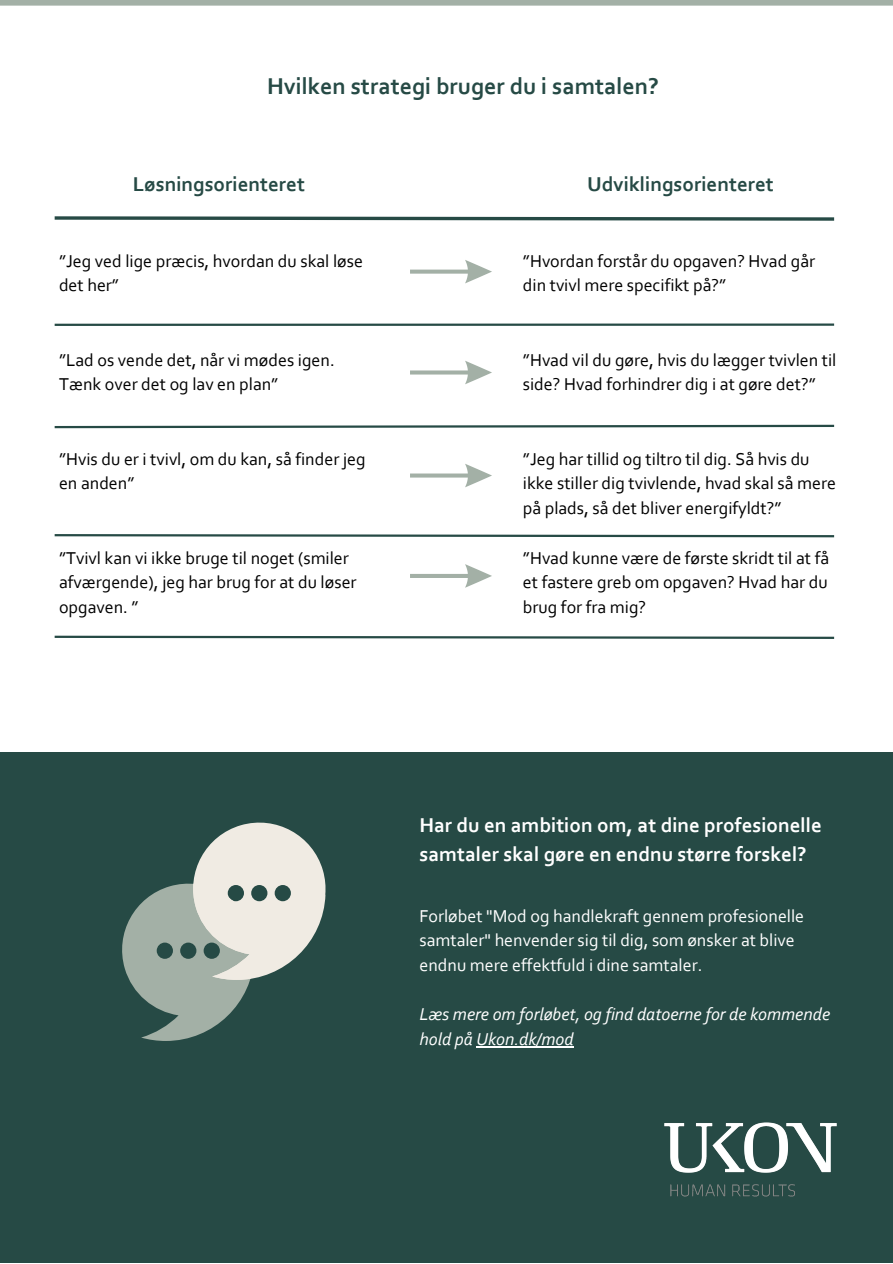
<style>
.page{position:relative;width:893px;height:1264px;background:#fff}
.page>*{position:absolute;margin:0;border:0;box-sizing:border-box;transform-origin:0 0}
.t1{font:700 24px "Corbel";color:#264a45}
.t2{font:700 21px/29.2px "Corbel";color:#fff}
.t3{font:700 21px "Corbel";color:#264a45}
.t4{font:18px/24.8px "Corbel";color:#000}
.t5{font:18px/24.8px "Corbel";color:#fff}
.t6{font:italic 18px/24.8px "Corbel";color:#fff}
</style>
<div class="page">
<hr style="left:55px;top:323px;width:779px;height:3px;background:#264a45">
<svg style="left:54px;top:424px;width:781px;height:5px"></svg>
<svg style="left:54px;top:534px;width:781px;height:4px"></svg>
<svg style="left:54px;top:635px;width:781px;height:4px"></svg>
<svg style="left:54px;top:216px;width:781px;height:5px"></svg>
<svg style="left:410px;top:260px;width:82px;height:23px"></svg>
<svg style="left:410px;top:361px;width:82px;height:23px"></svg>
<svg style="left:410px;top:464px;width:82px;height:23px"></svg>
<svg style="left:410px;top:564px;width:82px;height:23px"></svg>
<div style="left:0;top:752px;width:892px;height:510px;background:#264a45"></div>
<img style="left:664px;top:1122px;width:173px;height:75px">
<svg style="left:122px;top:822px;width:204px;height:218px"></svg>
<hr style="left:476px;top:1046px;width:97px;height:1px;background:#fff">
<div style="left:0;top:0;width:892px;height:6px;background:#a3b0a6"></div>
<h1 class="t1" style="left:267px;top:76px;width:393px">Hvilken strategi bruger du i samtalen?</h1>
<p class="t3" style="left:133px;top:176px;width:173px">Løsningsorienteret</p>
<p class="t4" style="left:59px;top:250px;width:305px">”Jeg ved lige præcis, hvordan du skal løse det her”</p>
<p class="t4" style="left:59px;top:349px;width:277px">”Lad os vende det, når vi mødes igen.<br>Tænk over det og lav en plan”</p>
<p class="t4" style="left:59px;top:448px;width:308px">”Hvis du er i tvivl, om du kan, så finder jeg en anden”</p>
<p class="t4" style="left:59px;top:547px;width:299px">”Tvivl kan vi ikke bruge til noget (smiler afværgende), jeg har brug for at du løser opgaven. ”</p>
<p class="t3" style="left:587px;top:176px;width:188px">Udviklingsorienteret</p>
<p class="t4" style="left:523px;top:250px;width:294px">”Hvordan forstår du opgaven? Hvad går din tvivl mere specifikt på?”</p>
<p class="t4" style="left:523px;top:349px;width:315px">”Hvad vil du gøre, hvis du lægger tvivlen til side? Hvad forhindrer dig i at gøre det?”</p>
<p class="t4" style="left:523px;top:448px;width:314px">”Jeg har tillid og tiltro til dig. Så hvis du ikke stiller dig tvivlende, hvad skal så mere på plads, så det bliver energifyldt?”</p>
<p class="t4" style="left:523px;top:547px;width:308px;text-align:justify">”Hvad kunne være de første skridt til at få et fastere greb om opgaven? Hvad har du brug for fra mig?</p>
<p class="t2" style="left:419px;top:812px;width:404px">Har du en ambition om, at dine profesionelle samtaler skal gøre en endnu større forskel?</p>
<p class="t5" style="left:419px;top:904px;width:386px">Forløbet "Mod og handlekraft gennem profesionelle samtaler" henvender sig til dig, som ønsker at blive endnu mere effektfuld i dine samtaler.</p>
<p class="t6" style="left:419px;top:1003px;width:412px">Læs mere om forløbet, og find datoerne for de kommende hold på Ukon.dk/mod</p>
</div>
